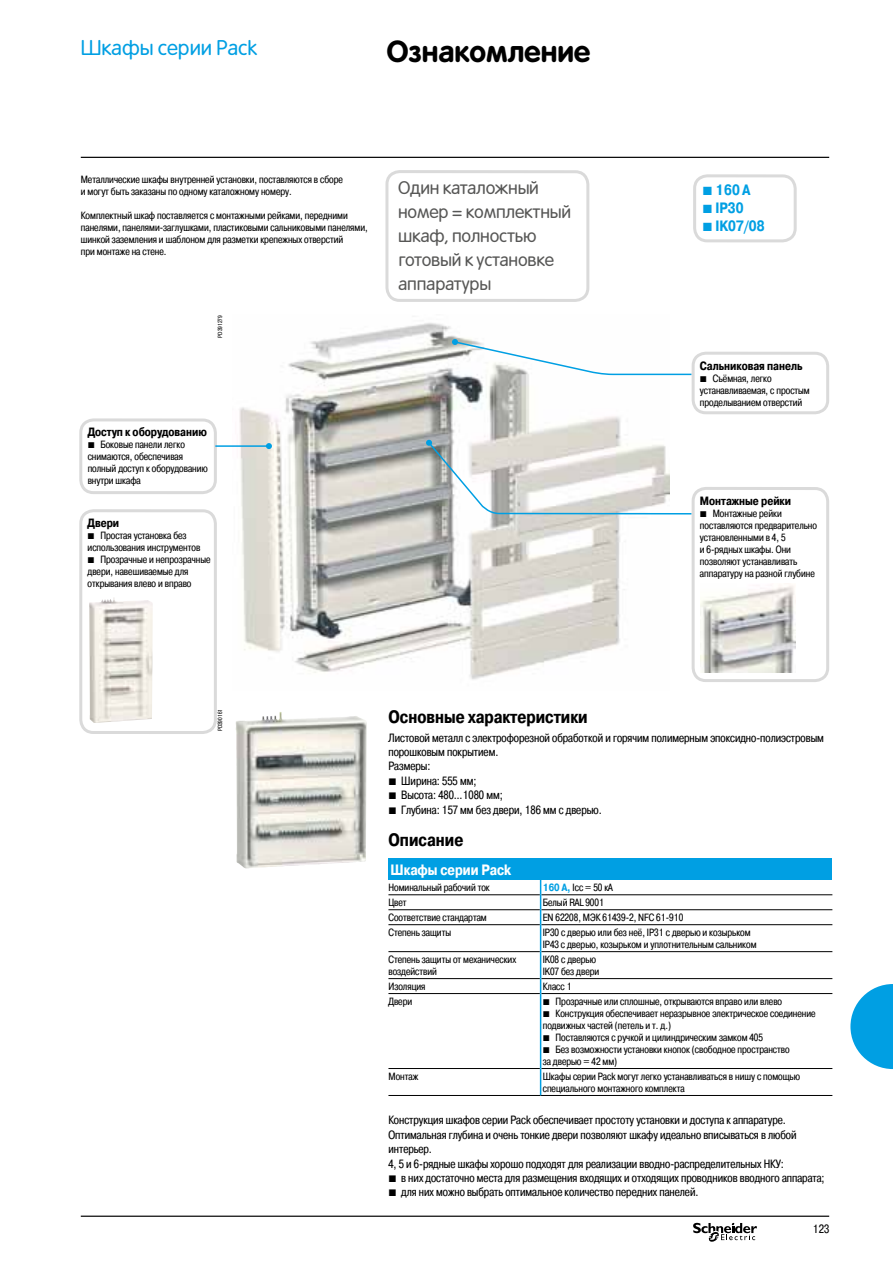
<style>
.page{position:relative;width:893px;height:1263px;background:#fff}
.page>*{position:absolute;margin:0;border:0;box-sizing:border-box;transform-origin:0 0}
.t1{font:700 30px "Rotonda";color:#000}
.t2{font:21px "Rotonda";color:#009fe3}
.t3{font:18px/24px "Rotonda";letter-spacing:-.01em;color:#575756}
.t4{font:700 18px "Pragmatica Cond C";color:#000}
.t5{font:700 15px/18px "Pragmatica Cond C";color:#009fe3}
.t6{font:700 15px "Pragmatica Cond C";color:#fff}
.t7{font:12px/14.4px "Pragmatica Cond C";color:#000}
.t8{font:700 12px "Pragmatica Cond C";color:#000}
.t9{font:10.5px/12px "Pragmatica Cond C";color:#000}
.t10{font:6px "Pragmatica Cond C";color:#000}
.s1{font-family:"Graph Schneider"}
.s2{font-family:"Graph Schneider";font-weight:400}
.s3{font-weight:700;color:#009fe3}
</style>
<div class="page">
<img style="left:239px;top:323px;width:386px;height:357px">
<div style="left:388px;top:858px;width:444px;height:22px;background:#009fe3"></div>
<hr style="left:388px;top:894px;width:152px;height:1px;background:#000">
<hr style="left:541px;top:894px;width:291px;height:1px;background:#000">
<hr style="left:388px;top:909px;width:152px;height:1px;background:#000">
<hr style="left:541px;top:909px;width:291px;height:1px;background:#000">
<hr style="left:388px;top:924px;width:152px;height:1px;background:#000">
<hr style="left:541px;top:924px;width:291px;height:1px;background:#000">
<hr style="left:388px;top:951px;width:152px;height:1px;background:#000">
<hr style="left:541px;top:951px;width:291px;height:1px;background:#000">
<hr style="left:388px;top:978px;width:152px;height:1px;background:#000">
<hr style="left:541px;top:978px;width:291px;height:1px;background:#000">
<hr style="left:388px;top:993px;width:152px;height:1px;background:#000">
<hr style="left:541px;top:993px;width:291px;height:1px;background:#000">
<hr style="left:388px;top:1068px;width:152px;height:1px;background:#000">
<hr style="left:541px;top:1068px;width:291px;height:1px;background:#000">
<hr style="left:388px;top:1095px;width:153px;height:1px;background:#000">
<hr style="left:541px;top:1095px;width:291px;height:1px;background:#000">
<svg style="left:540px;top:880px;width:1px;height:113px"></svg>
<hr style="left:540px;top:993px;width:1px;height:75px;background:#009fe3">
<svg style="left:540px;top:1068px;width:1px;height:27px"></svg>
<svg style="left:426px;top:440px;width:267px;height:75px"></svg>
<div style="left:693px;top:174px;width:104px;height:68px;border:3px solid #dadada;border-radius:13px"></div>
<svg style="left:452px;top:339px;width:241px;height:37px"></svg>
<div style="left:692px;top:352px;width:137px;height:62px;border:3px solid #dadada;border-radius:13px"></div>
<div style="left:79px;top:418px;width:138px;height:76px;border:3px solid #dadada;border-radius:13px"></div>
<hr style="left:215px;top:445px;width:54px;height:2px;background:#009fe3">
<svg style="left:266px;top:443px;width:6px;height:6px"></svg>
<div style="left:385px;top:170px;width:204px;height:132px;border:3px solid #dadada;border-radius:13px"></div>
<img style="left:236px;top:712px;width:128px;height:156px">
<div style="left:692px;top:487px;width:137px;height:195px;border:3px solid #dadada;border-radius:13px"></div>
<img style="left:700px;top:585px;width:95px;height:87px">
<div style="left:79px;top:509px;width:138px;height:225px;border:3px solid #dadada;border-radius:13px"></div>
<img style="left:89px;top:598px;width:64px;height:125px">
<hr style="left:81px;top:157px;width:748px;height:1px;background:#000">
<hr style="left:81px;top:1215px;width:748px;height:2px;background:#000">
<svg style="left:693px;top:1223px;width:64px;height:19px"></svg>
<svg style="left:850px;top:984px;width:43px;height:85px"></svg>
<h2 class="t2" style="left:81px;top:36px;width:178px">Шкафы серии Pack</h2>
<h1 class="t1" style="left:387px;top:34px;width:205px">Ознакомление</h1>
<p class="t9" style="left:81px;top:173px;width:264px">Металлические шкафы внутренней установки, поставляются в сборе и могут быть заказаны по одному каталожному номеру.</p>
<p class="t9" style="left:81px;top:209px;width:288px">Комплектный шкаф поставляется с монтажными рейками, передними панелями, панелями-заглушками, пластиковыми сальниковыми панелями, шинкой заземления и шаблоном для разметки крепежных отверстий<br>при монтаже на стене.</p>
<p class="t10" style="left:217px;top:337px;width:24px;rotate:-90deg">PD391279</p>
<h3 class="t3" style="left:398px;top:176px;width:175px">Один каталожный номер = комплектный шкаф, полностью готовый к установке аппаратуры</h3>
<p class="t8" style="left:88px;top:425px;width:121px">Доступ к оборудованию</p>
<p class="t9" style="left:88px;top:438px;width:122px"><span class="s1">b</span> Боковые панели легко снимаются, обеспечивая полный доступ к оборудованию внутри шкафа</p>
<p class="t8" style="left:88px;top:516px;width:33px">Двери</p>
<p class="t9" style="left:88px;top:529px;width:124px"><span class="s1">b</span> Простая установка без использования инструментов<br><span class="s1">b</span> Прозрачные и непрозрачные двери, навешиваемые для открывания влево и вправо</p>
<h3 class="t5" style="left:703px;top:181px;width:63px"><span class="s2">b</span> 160 A<br><span class="s2">b</span> IP30<br><span class="s2">b</span> IK07/08</h3>
<p class="t8" style="left:700px;top:360px;width:104px">Сальниковая панель</p>
<p class="t9" style="left:700px;top:373px;width:111px"><span class="s1">b</span> Съёмная, легко устанавливаемая, с простым проделыванием отверстий</p>
<p class="t8" style="left:700px;top:494px;width:93px">Монтажные рейки</p>
<p class="t9" style="left:700px;top:508px;width:119px"><span class="s1">b</span> Монтажные рейки поставляются предварительно установленными в 4, 5<br>и 6-рядных шкафы. Они позволяют устанавливать аппаратуру на разной глубине</p>
<p class="t10" style="left:217px;top:731px;width:24px;rotate:-90deg">PD390161</p>
<h3 class="t4" style="left:388px;top:707px;width:201px">Основные характеристики</h3>
<p class="t7" style="left:388px;top:730px;width:437px">Листовой металл с электрофорезной обработкой и горячим полимерным эпоксидно-полиэстровым порошковым покрытием.<br>Размеры:<br><span class="s1">b</span> Ширина: 555 мм;<br><span class="s1">b</span> Высота: 480…1080 мм;<br><span class="s1">b</span> Глубина: 157 мм без двери, 186 мм с дверью.</p>
<h3 class="t4" style="left:388px;top:830px;width:76px">Описание</h3>
<h3 class="t6" style="left:391px;top:861px;width:122px">Шкафы серии Pack</h3>
<p class="t9" style="left:388px;top:882px;width:103px">Номинальный рабочий ток</p>
<p class="t9" style="left:543px;top:882px;width:72px"><span class="s3">160 A,</span> Icc = 50 кА</p>
<p class="t9" style="left:388px;top:897px;width:20px">Цвет</p>
<p class="t9" style="left:543px;top:897px;width:63px">Белый RAL 9001</p>
<p class="t9" style="left:388px;top:912px;width:100px">Соответствие стандартам</p>
<p class="t9" style="left:543px;top:912px;width:142px">EN 62208, МЭК 61439-2, NFC 61-910</p>
<p class="t9" style="left:388px;top:927px;width:64px">Степень защиты</p>
<p class="t9" style="left:543px;top:927px;width:215px">IP30 с дверью или без неё, IP31 с дверью и козырьком<br>IP43 с дверью, козырьком и уплотнительным сальником</p>
<p class="t9" style="left:388px;top:954px;width:129px">Степень защиты от механических воздействий</p>
<p class="t9" style="left:543px;top:954px;width:58px">IK08 с дверью<br>IK07 без двери</p>
<p class="t9" style="left:388px;top:980px;width:38px">Изоляция</p>
<p class="t9" style="left:543px;top:980px;width:31px">Класс 1</p>
<p class="t9" style="left:388px;top:995px;width:25px">Двери</p>
<p class="t9" style="left:543px;top:995px;width:274px"><span class="s1">b</span> Прозрачные или сплошные, открываются вправо или влево<br><span class="s1">b</span> Конструкция обеспечивает неразрывное электрическое соединение подвижных частей (петель и т. д.)<br><span class="s1">b</span> Поставляются с ручкой и цилиндрическим замком 405<br><span class="s1">b</span> Без возможности установки кнопок (свободное пространство<br>за дверью = 42 мм)</p>
<p class="t9" style="left:388px;top:1070px;width:31px">Монтаж</p>
<p class="t9" style="left:543px;top:1070px;width:259px">Шкафы серии Pack могут легко устанавливаться в нишу с помощью специального монтажного комплекта</p>
<p class="t7" style="left:388px;top:1113px;width:438px">Конструкция шкафов серии Pack обеспечивает простоту установки и доступа к аппаратуре.<br>Оптимальная глубина и очень тонкие двери позволяют шкафу идеально вписываться в любой интерьер.<br>4, 5 и 6-рядные шкафы хорошо подходят для реализации вводно-распределительных НКУ:<br><span class="s1">b</span> в них достаточно места для размещения входящих и отходящих проводников вводного аппарата; <span class="s1">b</span> для них можно выбрать оптимальное количество передних панелей.</p>
<p class="t7" style="left:813px;top:1221px;width:18px">123</p>
</div>
